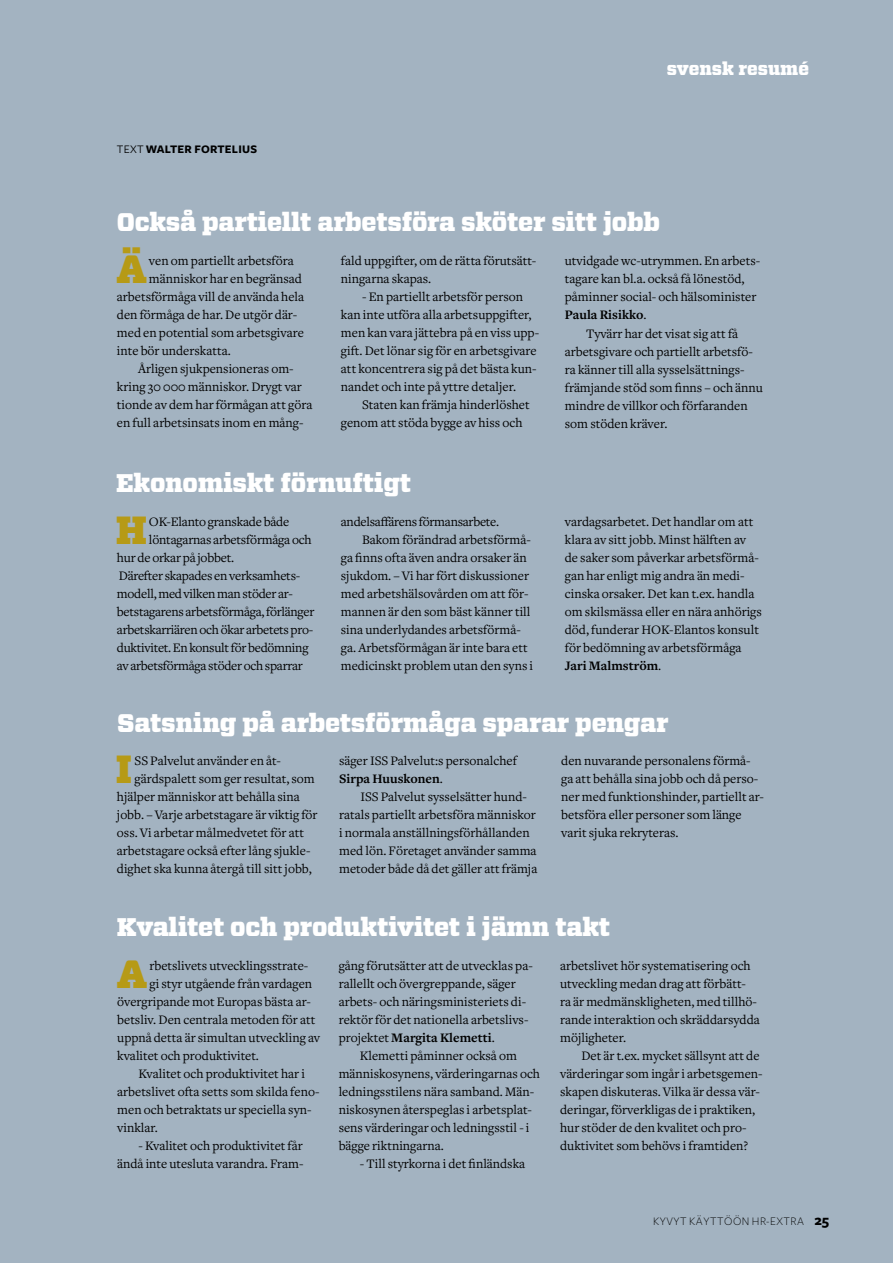
<style>
.page{position:relative;width:893px;height:1263px;background:#a3b3c1}
.page>*{position:absolute;margin:0;border:0;box-sizing:border-box;transform-origin:0 0}
.t1{font:900 39.15px "Vitesse";color:#b69a16}
.t2{font:900 25.5px "Vitesse";letter-spacing:-.01em;color:#fff}
.t3{font:900 18px "Vitesse";color:#fff}
.t4{font:13.5px/18px "Freight Text";color:#000}
.t5{font:13.5px "Freight Text";letter-spacing:-.02em;color:#000}
.t6{font:300 12px "Freight Sans";letter-spacing:.04em;color:#000}
.t7{font:700 12px "Freight Sans";color:#000}
.s1{font-weight:400}
.s2{font-weight:700}
.s3{font-weight:700;font-size:15px}
</style>
<div class="page">
<h3 class="t3" style="left:667px;top:57px;width:144px">svensk resumé</h3>
<p class="t7" style="left:117px;top:143px;width:142px"><span class="s1">Text</span> WALTER FORTELIUS</p>
<h2 class="t2" style="left:117px;top:205px;width:545px">Också partiellt arbetsföra sköter sitt jobb</h2>
<h1 class="t1" style="left:116px;top:243px;width:31px">Ä</h1>
<p class="t4" style="left:149px;top:252px;width:146px">ven om partiellt arbetsföra</p>
<p class="t4" style="left:149px;top:270px;width:155px">människor har en begränsad</p>
<p class="t4" style="left:117px;top:288px;width:189px">arbetsförmåga vill de använda hela</p>
<p class="t4" style="left:117px;top:306px;width:182px">den förmåga de har. De utgör där-</p>
<p class="t4" style="left:117px;top:324px;width:188px">med en potential som arbetsgivare</p>
<p class="t4" style="left:117px;top:342px;width:116px">inte bör underskatta.</p>
<p class="t4" style="left:138px;top:360px;width:157px">Årligen sjukpensioneras om-</p>
<p class="t4" style="left:117px;top:378px;width:186px">kring 30 000 människor. Drygt var</p>
<p class="t4" style="left:117px;top:396px;width:197px">tionde av dem har förmågan att göra</p>
<p class="t4" style="left:117px;top:414px;width:188px">en full arbetsinsats inom en mång-</p>
<p class="t4" style="left:341px;top:252px;width:197px">fald uppgifter, om de rätta förutsätt&shy;ningarna skapas.</p>
<p class="t4" style="left:341px;top:288px;width:200px;text-indent:21px">- En partiellt arbetsför person kan inte utföra alla arbetsuppgifter, men kan vara jättebra på en viss upp&shy;gift. Det lönar sig för en arbetsgivare att koncentrera sig på det bästa kun&shy;nandet och inte på yttre detaljer.</p>
<p class="t4" style="left:341px;top:396px;width:190px;text-indent:21px">Staten kan främja hinderlöshet genom att stöda bygge av hiss och</p>
<h2 class="t2" style="left:116px;top:466px;width:296px">Ekonomiskt förnuftigt</h2>
<h1 class="t1" style="left:116px;top:504px;width:31px">H</h1>
<p class="t4" style="left:149px;top:513px;width:142px">OK-Elanto granskade både</p>
<p class="t4" style="left:149px;top:531px;width:164px">löntagarnas arbetsförmåga och</p>
<p class="t4" style="left:117px;top:549px;width:119px">hur de orkar på jobbet.</p>
<p class="t5" style="left:119px;top:568px;width:183px">Därefter skapades en verksamhets-</p>
<p class="t5" style="left:117px;top:586px;width:177px">modell, med vilken man stöder ar-</p>
<p class="t5" style="left:117px;top:604px;width:199px">betstagarens arbetsförmåga, förlänger</p>
<p class="t5" style="left:117px;top:622px;width:198px">arbetskarriären och ökar arbetets pro-</p>
<p class="t5" style="left:117px;top:640px;width:193px">duktivitet. En konsult för bedömning</p>
<p class="t5" style="left:117px;top:658px;width:187px">av arbetsförmåga stöder och sparrar</p>
<p class="t5" style="left:341px;top:514px;width:160px">andelsaffärens förmansarbete.</p>
<p class="t4" style="left:362px;top:531px;width:170px">Bakom förändrad arbetsförmå-</p>
<p class="t4" style="left:341px;top:549px;width:187px">ga finns ofta även andra orsaker än</p>
<p class="t4" style="left:341px;top:567px;width:190px">sjukdom. – Vi har fört diskussioner</p>
<p class="t4" style="left:341px;top:585px;width:189px">med arbetshälsovården om att för-</p>
<p class="t4" style="left:341px;top:603px;width:191px">mannen är den som bäst känner till</p>
<p class="t4" style="left:341px;top:621px;width:181px">sina underlydandes arbetsförmå-</p>
<p class="t4" style="left:341px;top:639px;width:188px">ga. Arbetsförmågan är inte bara ett</p>
<p class="t4" style="left:341px;top:657px;width:194px">medicinskt problem utan den syns i</p>
<p class="t4" style="left:565px;top:252px;width:197px">utvidgade wc-utrymmen. En arbets&shy;tagare kan bl.a. också få lönestöd, påminner social- och hälsominister<br><span class="s2">Paula Risikko</span>.</p>
<p class="t4" style="left:565px;top:325px;width:200px;text-indent:21px">Tyvärr har det visat sig att få arbetsgivare och partiellt arbetsfö&shy;ra känner till alla sysselsättnings&shy;främjande stöd som finns – och ännu mindre de villkor och förfaranden som stöden kräver.</p>
<p class="t4" style="left:565px;top:513px;width:199px">vardagsarbetet. Det handlar om att klara av sitt jobb. Minst hälften av de saker som påverkar arbetsförmå&shy;gan har enligt mig andra än medi&shy;cinska orsaker. Det kan t.ex. handla om skilsmässa eller en nära anhörigs död, funderar HOK-Elantos konsult för bedömning av arbetsförmåga<br><span class="s2">Jari Malmström</span>.</p>
<h2 class="t2" style="left:117px;top:705px;width:553px">Satsning på arbetsförmåga sparar pengar</h2>
<h1 class="t1" style="left:116px;top:743px;width:16px">I</h1>
<p class="t4" style="left:135px;top:752px;width:148px">SS Palvelut använder en åt-</p>
<p class="t4" style="left:135px;top:770px;width:182px">gärdspalett som ger resultat, som</p>
<p class="t4" style="left:117px;top:788px;width:184px">hjälper människor att behålla sina</p>
<p class="t4" style="left:117px;top:806px;width:202px">jobb. – Varje arbetstagare är viktig för</p>
<p class="t4" style="left:117px;top:824px;width:189px">oss. Vi arbetar målmedvetet för att</p>
<p class="t4" style="left:117px;top:842px;width:195px">arbetstagare också efter lång sjukle-</p>
<p class="t4" style="left:117px;top:860px;width:196px">dighet ska kunna återgå till sitt jobb,</p>
<p class="t4" style="left:339px;top:752px;width:179px">säger ISS Palvelut:s personalchef<br><span class="s2">Sirpa Huuskonen</span>.</p>
<p class="t4" style="left:339px;top:788px;width:200px;text-indent:21px">ISS Palvelut sysselsätter hund&shy;ratals partiellt arbetsföra människor i normala anställningsförhållanden med lön. Företaget använder samma metoder både då det gäller att främja</p>
<p class="t4" style="left:561px;top:752px;width:204px">den nuvarande personalens förmå&shy;ga att behålla sina jobb och då perso&shy;ner med funktionshinder, partiellt ar&shy;betsföra eller personer som länge varit sjuka rekryteras.</p>
<h2 class="t2" style="left:117px;top:910px;width:495px">Kvalitet och produktivitet i jämn takt</h2>
<h1 class="t1" style="left:117px;top:948px;width:31px">A</h1>
<p class="t4" style="left:149px;top:957px;width:160px">rbetslivets utvecklingsstrate-</p>
<p class="t4" style="left:560px;top:957px;width:201px">arbetslivet hör systematisering och utveckling medan drag att förbätt&shy;ra är medmänskligheten, med tillhö&shy;rande interaktion och skräddarsydda möjligheter.</p>
<p class="t4" style="left:560px;top:1047px;width:204px;text-indent:21px">Det är t.ex. mycket sällsynt att de värderingar som ingår i arbetsgemen&shy;skapen diskuteras. Vilka är dessa vär&shy;deringar, förverkligas de i praktiken, hur stöder de den kvalitet och pro&shy;duktivitet som behövs i framtiden?</p>
<p class="t4" style="left:339px;top:957px;width:196px">gång förutsätter att de utvecklas pa&shy;rallellt och övergreppande, säger arbets- och näringsministeriets di&shy;rektör för det nationella arbetslivs&shy;projektet <span class="s2">Margita Klemetti</span>.</p>
<p class="t4" style="left:339px;top:1047px;width:203px;text-indent:21px">Klemetti påminner också om människosynens, värderingarnas och ledningsstilens nära samband. Män&shy;niskosynen återspeglas i arbetsplat&shy;sens värderingar och ledningsstil - i bägge riktningarna.</p>
<p class="t4" style="left:360px;top:1155px;width:167px">- Till styrkorna i det finländska</p>
<p class="t4" style="left:149px;top:975px;width:164px">gi styr utgående från vardagen</p>
<p class="t4" style="left:117px;top:993px;width:195px">övergripande mot Europas bästa ar-</p>
<p class="t4" style="left:117px;top:1011px;width:200px">betsliv. Den centrala metoden för att</p>
<p class="t4" style="left:117px;top:1029px;width:204px">uppnå detta är simultan utveckling av</p>
<p class="t4" style="left:117px;top:1047px;width:143px">kvalitet och produktivitet.</p>
<p class="t4" style="left:138px;top:1065px;width:168px">Kvalitet och produktivitet har i</p>
<p class="t4" style="left:117px;top:1083px;width:204px">arbetslivet ofta setts som skilda feno-</p>
<p class="t4" style="left:117px;top:1101px;width:196px">men och betraktats ur speciella syn-</p>
<p class="t4" style="left:117px;top:1119px;width:42px">vinklar.</p>
<p class="t4" style="left:117px;top:1137px;width:188px;text-align:right">- Kvalitet och produktivitet får ändå inte utesluta varandra. Fram-</p>
<p class="t6" style="left:653px;top:1214px;width:178px">kyvyt käyttöön HR-EXTRA <span class="s3">25</span></p>
</div>
